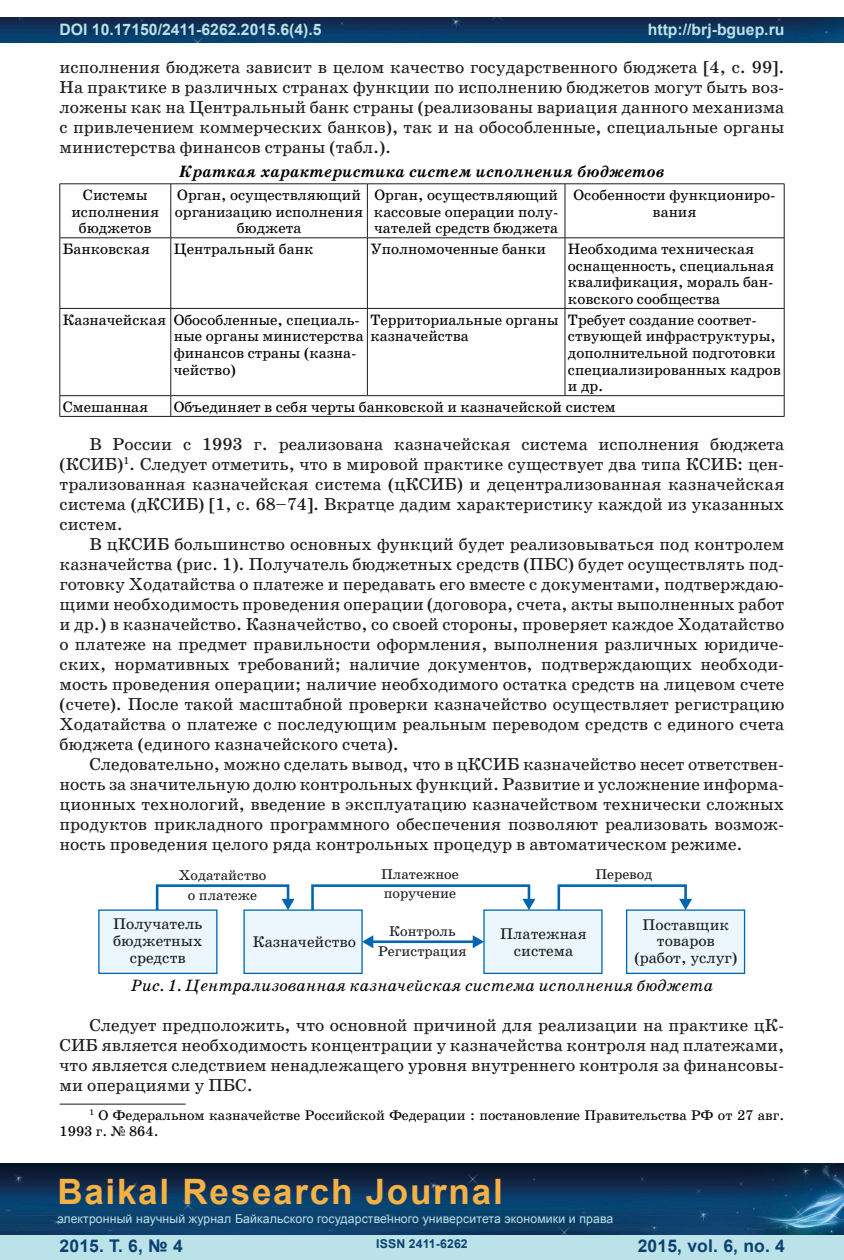
<style>
.page{position:relative;width:844px;height:1260px;background:#fff}
.page>*{position:absolute;margin:0;border:0;box-sizing:border-box;transform-origin:0 0}
.t1{font:700 35px "Arial";letter-spacing:.05em;color:#f6b145}
.t2{font:17.5px/20.1px "School Book C";color:#1b1c20;text-align:justify}
.t3{font:700 17.5px "Arial";letter-spacing:.01em;color:#0b4170}
.t4{font:italic 16.62px "School Book C";color:#020202}
.t5{font:italic 700 16.62px "School Book C";color:#020202}
.t6{font:700 15.75px "Arial";color:#bae2e8}
.t7{font:15.58px/17px "School Book C";color:#1b1c20;text-align:center}
.t8{font:15.22px/16.6px "School Book C";color:#020202;text-align:center}
.t9{font:14.35px/19.6px "School Book C";color:#1b1c20;text-align:center}
.t10{font:14.17px/15.9px "School Book C";color:#020202}
.t11{font:12.25px "Arial";letter-spacing:.01em;color:#bae2e8}
.t12{font:700 12.25px "Arial";letter-spacing:.01em;color:#0b4170}
</style>
<div class="page">
<div style="left:0;top:1233px;width:843px;height:27px;background:#bae2e8"></div>
<img style="left:0;top:1164px;width:843px;height:70px">
<img style="left:0;top:18px;width:843px;height:25px">
<hr style="left:60px;top:184px;width:111px;height:1px;background:#1b1c20">
<hr style="left:59px;top:184px;width:1px;height:54px;background:#1b1c20">
<hr style="left:171px;top:184px;width:196px;height:1px;background:#1b1c20">
<hr style="left:170px;top:184px;width:1px;height:54px;background:#1b1c20">
<hr style="left:367px;top:184px;width:198px;height:1px;background:#1b1c20">
<hr style="left:367px;top:184px;width:1px;height:54px;background:#1b1c20">
<hr style="left:565px;top:184px;width:219px;height:1px;background:#1b1c20">
<hr style="left:564px;top:184px;width:1px;height:54px;background:#1b1c20">
<hr style="left:783px;top:184px;width:1px;height:54px;background:#1b1c20">
<hr style="left:60px;top:238px;width:111px;height:1px;background:#1b1c20">
<hr style="left:59px;top:238px;width:1px;height:70px;background:#1b1c20">
<hr style="left:171px;top:238px;width:196px;height:1px;background:#1b1c20">
<hr style="left:170px;top:238px;width:1px;height:70px;background:#1b1c20">
<hr style="left:367px;top:238px;width:198px;height:1px;background:#1b1c20">
<hr style="left:367px;top:238px;width:1px;height:70px;background:#1b1c20">
<hr style="left:565px;top:238px;width:219px;height:1px;background:#1b1c20">
<hr style="left:564px;top:238px;width:1px;height:70px;background:#1b1c20">
<hr style="left:783px;top:238px;width:1px;height:70px;background:#1b1c20">
<hr style="left:60px;top:308px;width:111px;height:1px;background:#1b1c20">
<hr style="left:59px;top:309px;width:1px;height:86px;background:#1b1c20">
<hr style="left:171px;top:308px;width:196px;height:1px;background:#1b1c20">
<hr style="left:170px;top:309px;width:1px;height:86px;background:#1b1c20">
<hr style="left:367px;top:308px;width:198px;height:1px;background:#1b1c20">
<hr style="left:367px;top:309px;width:1px;height:86px;background:#1b1c20">
<hr style="left:565px;top:308px;width:219px;height:1px;background:#1b1c20">
<hr style="left:564px;top:309px;width:1px;height:86px;background:#1b1c20">
<hr style="left:783px;top:309px;width:1px;height:86px;background:#1b1c20">
<hr style="left:60px;top:395px;width:111px;height:1px;background:#1b1c20">
<svg style="left:59px;top:396px;width:1px;height:20px"></svg>
<hr style="left:171px;top:395px;width:196px;height:1px;background:#1b1c20">
<svg style="left:170px;top:396px;width:1px;height:20px"></svg>
<hr style="left:367px;top:395px;width:198px;height:1px;background:#1b1c20">
<hr style="left:565px;top:395px;width:219px;height:1px;background:#1b1c20">
<svg style="left:783px;top:396px;width:1px;height:20px"></svg>
<hr style="left:60px;top:416px;width:111px;height:1px;background:#1b1c20">
<hr style="left:171px;top:416px;width:196px;height:1px;background:#1b1c20">
<hr style="left:367px;top:416px;width:198px;height:1px;background:#1b1c20">
<hr style="left:565px;top:416px;width:219px;height:1px;background:#1b1c20">
<div style="left:244px;top:910px;width:118px;height:63px;background:#ecf7fd"></div>
<div style="left:243px;top:909px;width:119px;height:65px;border:1px solid #0066b2"></div>
<div style="left:484px;top:910px;width:117px;height:63px;background:#ecf7fd"></div>
<div style="left:483px;top:909px;width:119px;height:65px;border:1px solid #0066b2"></div>
<div style="left:626px;top:910px;width:118px;height:63px;background:#ecf7fd"></div>
<div style="left:625px;top:909px;width:120px;height:65px;border:1px solid #0066b2"></div>
<div style="left:99px;top:910px;width:118px;height:63px;background:#ecf7fd"></div>
<div style="left:98px;top:909px;width:119px;height:65px;border:1px solid #0066b2"></div>
<hr style="left:371px;top:940px;width:103px;height:3px;background:#0066b2">
<svg style="left:362px;top:935px;width:11px;height:13px"></svg>
<svg style="left:472px;top:935px;width:12px;height:13px"></svg>
<svg style="left:154px;top:884px;width:140px;height:29px"></svg>
<svg style="left:310px;top:884px;width:225px;height:29px"></svg>
<svg style="left:556px;top:884px;width:136px;height:29px"></svg>
<hr style="left:60px;top:1104px;width:126px;height:1px;background:#1b1c20">
<p class="t6" style="left:60px;top:19px;width:263px">DOI 10.17150/2411-6262.2015.6(4).5</p>
<p class="t2" style="left:60px;top:57px;width:726px">исполнения бюджета зависит в целом качество государственного бюджета [4, с. 99].<br>На практике в различных странах функции по исполнению бюджетов могут быть воз&shy;ложены как на Центральный банк страны (реализованы вариация данного механизма с привлечением коммерческих банков), так и на обособленные, специальные органы министерства финансов страны (табл.).</p>
<p class="t5" style="left:179px;top:162px;width:487px">Краткая характеристика систем исполнения бюджетов</p>
<p class="t8" style="left:71px;top:187px;width:89px">Системы исполнения бюджетов</p>
<p class="t8" style="left:175px;top:187px;width:190px">Орган, осуществляющий организацию исполнения бюджета</p>
<p class="t8" style="left:374px;top:187px;width:186px;text-align:justify">Орган, осуществляющий кассовые операции полу&shy;чателей средств бюджета</p>
<p class="t8" style="left:573px;top:187px;width:203px">Особенности функциониро&shy;вания</p>
<p class="t8" style="left:63px;top:241px;width:89px">Банковская</p>
<p class="t8" style="left:174px;top:241px;width:141px">Центральный банк</p>
<p class="t8" style="left:370px;top:241px;width:177px">Уполномоченные банки</p>
<p class="t8" style="left:568px;top:241px;width:208px;text-align:left">Необходима техническая оснащенность, специальная квалификация, мораль бан&shy;ковского сообщества</p>
<p class="t8" style="left:174px;top:311px;width:296px;text-align:left;text-indent:-111px">Казначейская Обособленные, специаль-<br>ные органы министерства казначейства финансов страны (казна-<br>чейство)</p>
<p class="t6" style="left:647px;top:19px;width:138px">http://brj-bguep.ru</p>
<p class="t8" style="left:370px;top:311px;width:190px">Территориальные органы</p>
<p class="t8" style="left:568px;top:311px;width:214px;text-align:left">Требует создание соответ&shy;ствующей инфраструктуры, дополнительной подготовки специализированных кадров и др.</p>
<p class="t8" style="left:63px;top:399px;width:87px">Смешанная</p>
<p class="t8" style="left:174px;top:399px;width:443px">Объединяет в себя черты банковской и казначейской систем</p>
<p class="t2" style="left:60px;top:434px;width:726px;text-indent:30px">В России с 1993 г. реализована казначейская система исполнения бюджета (КСИБ)<sup>1</sup>. Следует отметить, что в мировой практике существует два типа КСИБ: цен&shy;трализованная казначейская система (цКСИБ) и децентрализованная казначейская система (дКСИБ) [1, с. 68–74]. Вкратце дадим характеристику каждой из указанных систем.</p>
<p class="t2" style="left:60px;top:534px;width:726px;text-indent:30px">В цКСИБ большинство основных функций будет реализовываться под контролем казначейства (рис. 1). Получатель бюджетных средств (ПБС) будет осуществлять под&shy;готовку Ходатайства о платеже и передавать его вместе с документами, подтверждаю&shy;щими необходимость проведения операции (договора, счета, акты выполненных работ и др.) в казначейство. Казначейство, со своей стороны, проверяет каждое Ходатайство о платеже на предмет правильности оформления, выполнения различных юридиче&shy;ских, нормативных требований; наличие документов, подтверждающих необходи&shy;мость проведения операции; наличие необходимого остатка средств на лицевом счете (счете). После такой масштабной проверки казначейство осуществляет регистрацию Ходатайства о платеже с последующим реальным переводом средств с единого счета бюджета (единого казначейского счета).</p>
<p class="t2" style="left:60px;top:755px;width:726px;text-indent:30px">Следовательно, можно сделать вывод, что в цКСИБ казначейство несет ответствен&shy;ность за значительную долю контрольных функций. Развитие и усложнение информа&shy;ционных технологий, введение в эксплуатацию казначейством технически сложных продуктов прикладного программного обеспечения позволяют реализовать возмож&shy;ность проведения целого ряда контрольных процедур в автоматическом режиме.</p>
<p class="t9" style="left:179px;top:866px;width:89px">Ходатайство о платеже</p>
<p class="t9" style="left:381px;top:864px;width:79px;text-align:left">Платежное поручение</p>
<p class="t9" style="left:595px;top:864px;width:59px">Перевод</p>
<p class="t7" style="left:113px;top:916px;width:91px">Получатель бюджетных средств</p>
<p class="t9" style="left:378px;top:922px;width:90px">Контроль<br>Регистрация</p>
<p class="t7" style="left:634px;top:916px;width:104px">Поставщик товаров (работ, услуг)</p>
<p class="t7" style="left:253px;top:933px;width:105px">Казначейство</p>
<p class="t7" style="left:500px;top:925px;width:88px">Платежная система</p>
<p class="t4" style="left:131px;top:976px;width:584px">Рис. 1. Централизованная казначейская система исполнения бюджета</p>
<p class="t2" style="left:60px;top:1016px;width:726px;text-indent:30px">Следует предположить, что основной причиной для реализации на практике цК-СИБ является необходимость концентрации у казначейства контроля над платежами, что является следствием ненадлежащего уровня внутреннего контроля за финансовы&shy;ми операциями у ПБС.</p>
<p class="t10" style="left:60px;top:1107px;width:726px;text-indent:30px"><sup>1</sup> О Федеральном казначействе Российской Федерации : постановление Правительства РФ от 27 авг.<br>1993 г. № 864.</p>
<h1 class="t1" style="left:57px;top:1168px;width:447px">Baikal Research Journal</h1>
<p class="t11" style="left:57px;top:1211px;width:557px">электронный научный журнал Байкальского государственного университета экономики и права</p>
<p class="t3" style="left:60px;top:1234px;width:125px">2015. Т. 6, № 4</p>
<p class="t3" style="left:637px;top:1234px;width:149px">2015, vol. 6, no. 4</p>
<p class="t12" style="left:376px;top:1236px;width:93px">ISSN 2411-6262</p>
</div>
